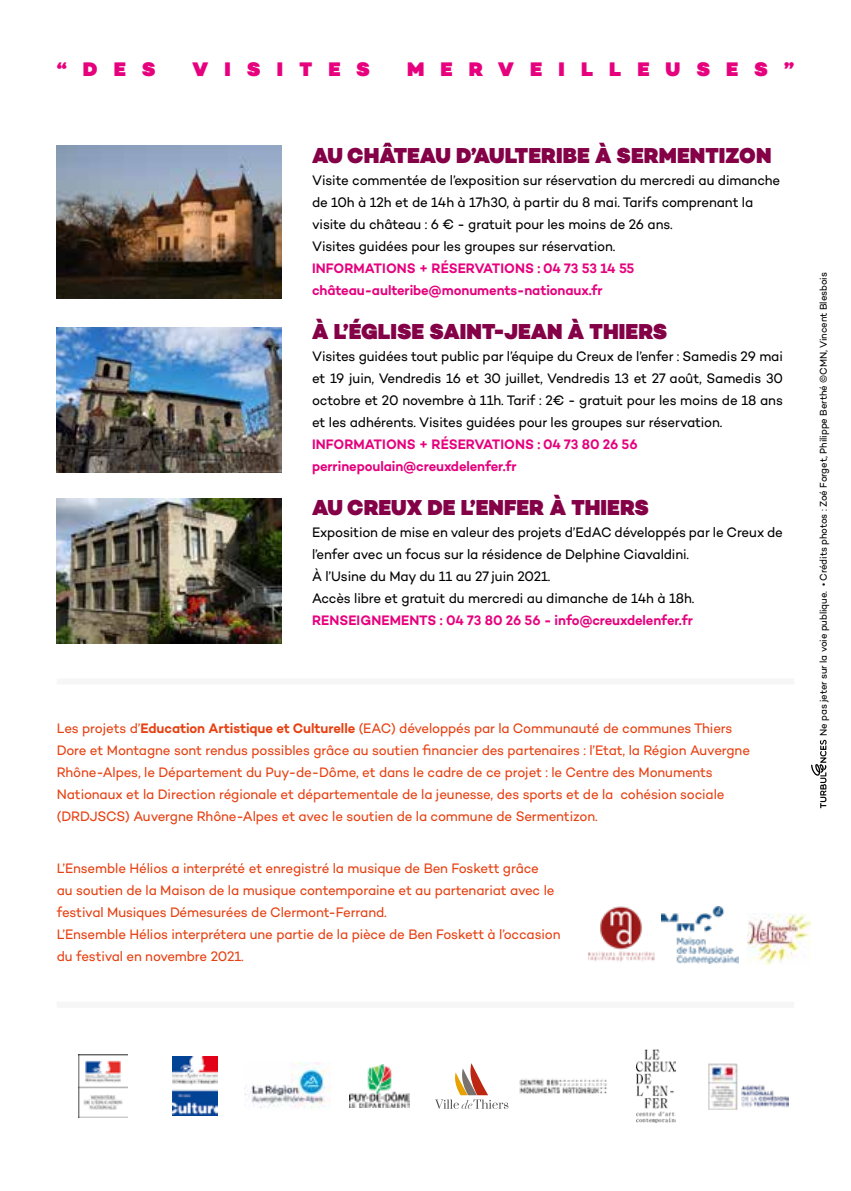
<style>
.page{position:relative;width:851px;height:1191px;background:#fff}
.page>*{position:absolute;margin:0;border:0;box-sizing:border-box;transform-origin:0 0}
.t1{font:900 22px "Campton";letter-spacing:.005em;color:#840047;scale:.95 1}
.t2{font:900 20px "Campton";letter-spacing:.81em;color:#e6007d}
.t3{font:14px/22px "Campton";letter-spacing:-.01em;color:#e74011;scale:.95 1}
.t4{font:14px/22px "Campton";letter-spacing:-.01em;color:#000;scale:.95 1}
.t5{font:600 14px/22px "Campton";letter-spacing:-.005em;color:#e6007d;scale:.95 1}
.t6{font:10px "Campton";letter-spacing:-.01em;color:#000;scale:.95 1}
.s1{font-weight:600}
</style>
<div class="page">
<img style="left:57px;top:145px;width:224px;height:153px">
<img style="left:57px;top:327px;width:224px;height:146px">
<img style="left:57px;top:499px;width:224px;height:145px">
<img style="left:79px;top:1054px;width:48px;height:63px">
<img style="left:172px;top:1056px;width:46px;height:59px">
<img style="left:244px;top:1062px;width:86px;height:46px">
<img style="left:350px;top:1064px;width:59px;height:43px">
<svg style="left:435px;top:1063px;width:73px;height:46px"></svg>
<img style="left:519px;top:1079px;width:88px;height:15px">
<img style="left:636px;top:1049px;width:39px;height:74px">
<img style="left:708px;top:1063px;width:79px;height:46px">
<img style="left:747px;top:914px;width:62px;height:50px">
<img style="left:588px;top:906px;width:67px;height:56px">
<img style="left:661px;top:906px;width:77px;height:57px">
<svg style="left:811px;top:739px;width:16px;height:69px"></svg>
<div style="left:57px;top:1001px;width:737px;height:6px;background:#f6f6f6"></div>
<div style="left:57px;top:678px;width:737px;height:6px;background:#f6f6f6"></div>
<h2 class="t2" style="left:57px;top:56px;width:100px">“DES</h2>
<h2 class="t2" style="left:192px;top:56px;width:179px">VISITES</h2>
<h2 class="t2" style="left:407px;top:56px;width:388px">MERVEILLEUSES”</h2>
<h1 class="t1" style="left:312px;top:141px;width:485px">AU CHÂTEAU D’AULTERIBE À SERMENTIZON</h1>
<p class="t4" style="left:312px;top:169px;width:494px">Visite commentée de l’exposition sur réservation du mercredi au dimanche de 10h à 12h et de 14h à 17h30, à partir du 8 mai. Tarifs comprenant la visite du château : 6 € - gratuit pour les moins de 26 ans.<br>Visites guidées pour les groupes sur réservation.</p>
<p class="t5" style="left:312px;top:257px;width:341px">INFORMATIONS + RÉSERVATIONS : 04 73 53 14 55 château-aulteribe@monuments-nationaux.fr</p>
<h1 class="t1" style="left:312px;top:317px;width:375px">À L’ÉGLISE SAINT-JEAN À THIERS</h1>
<p class="t4" style="left:312px;top:345px;width:497px;text-align:justify">Visites guidées tout public par l’équipe du Creux de l’enfer : Samedis 29 mai et 19 juin, Vendredis 16 et 30 juillet, Vendredis 13 et 27 août, Samedis 30 octobre et 20 novembre à 11h. Tarif : 2€ - gratuit pour les moins de 18 ans et les adhérents. Visites guidées pour les groupes sur réservation.</p>
<p class="t5" style="left:312px;top:433px;width:344px">INFORMATIONS + RÉSERVATIONS : 04 73 80 26 56 perrinepoulain@creuxdelenfer.fr</p>
<h1 class="t1" style="left:312px;top:493px;width:356px">AU CREUX DE L’ENFER À THIERS</h1>
<p class="t4" style="left:312px;top:521px;width:497px">Exposition de mise en valeur des projets d’EdAC développés par le Creux de l’enfer avec un focus sur la résidence de Delphine Ciavaldini.<br>À l’Usine du May du 11 au 27 juin 2021.<br>Accès libre et gratuit du mercredi au dimanche de 14h à 18h.</p>
<p class="t5" style="left:312px;top:609px;width:402px">RENSEIGNEMENTS : 04 73 80 26 56 - info@creuxdelenfer.fr</p>
<p class="t3" style="left:57px;top:716px;width:731px">Les projets d’<span class="s1">Education Artistique et Culturelle</span> (EAC) développés par la Communauté de communes Thiers Dore et Montagne sont rendus possibles grâce au soutien financier des partenaires : l’Etat, la Région Auvergne Rhône-Alpes, le Département du Puy-de-Dôme, et dans le cadre de ce projet : le Centre des Monuments Nationaux et la Direction régionale et départementale de la jeunesse, des sports et de la cohésion sociale (DRDJSCS) Auvergne Rhône-Alpes et avec le soutien de la commune de Sermentizon.</p>
<p class="t3" style="left:57px;top:857px;width:531px">L’Ensemble Hélios a interprété et enregistré la musique de Ben Foskett grâce<br>au soutien de la Maison de la musique contemporaine et au partenariat avec le festival Musiques Démesurées de Clermont-Ferrand.<br>L’Ensemble Hélios interprétera une partie de la pièce de Ben Foskett à l’occasion du festival en novembre 2021.</p>
<p class="t6" style="left:817px;top:736px;width:489px;rotate:-90deg">Ne pas jeter sur la voie publique. • Crédits photos : Zoé Forget, Philippe Berthé ©CMN, Vincent Blesbois</p>
</div>
